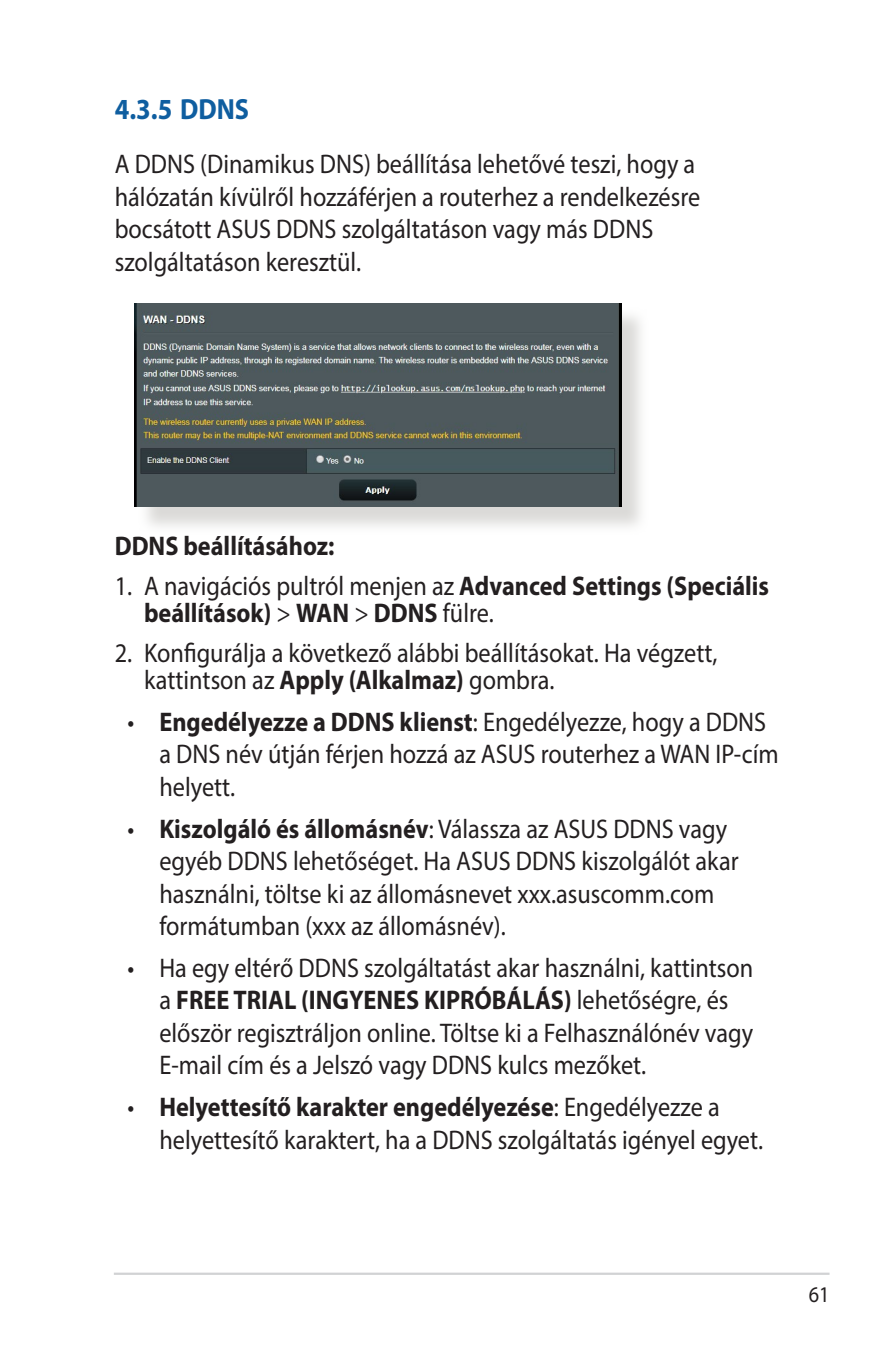
<style>
.page{position:relative;width:893px;height:1346px;background:#fff}
.page>*{position:absolute;margin:0;border:0;box-sizing:border-box;transform-origin:0 0}
.t1{font:700 29.25px "Myriad Pro";color:#0f5ea0;scale:.9 1}
.t2{font:27px/32.4px "Myriad Pro";color:#231f20;scale:.9 1}
.t3{font:700 27px/27px "Myriad Pro";color:#231f20;scale:.9 1}
.t4{font:22.5px "Myriad Pro";color:#231f20;scale:.9 1}
.s1{font-weight:400}
.s2{font-weight:700}
</style>
<div class="page">
<hr style="left:114px;top:1272px;width:715px;height:3px;background:#d1d2d4">
<div style="left:138px;top:307px;width:511px;height:227px;background:#cfcecb;opacity:.75"></div>
<img style="left:134px;top:303px;width:487px;height:204px">
<p class="t1" style="left:115px;top:90px;width:151px">4.3.5 DDNS</p>
<p class="t2" style="left:115px;top:148px;width:652px">A DDNS (Dinamikus DNS) beállítása lehetővé teszi, hogy a hálózatán kívülről hozzáférjen a routerhez a rendelkezésre bocsátott ASUS DDNS szolgáltatáson vagy más DDNS szolgáltatáson keresztül.</p>
<p class="t3" style="left:115px;top:532px;width:246px">DDNS beállításához:</p>
<p class="t3" style="left:144px;top:572px;width:696px;text-indent:-29px"><span class="s1">1. A navigációs pultról menjen az</span> Advanced Settings (Speciális beállítások) <span class="s1">&gt;</span> WAN <span class="s1">&gt;</span> DDNS <span class="s1">fülre.</span></p>
<p class="t2" style="left:144px;top:639px;width:639px;line-height:27px;text-indent:-29px">2. Konfigurálja a következő alábbi beállításokat. Ha végzett, kattintson az <span class="s2">Apply (Alkalmaz)</span> gombra.</p>
<p class="t2" style="left:159px;top:705px;width:690px;text-indent:-32px">• <span class="s2">Engedélyezze a DDNS klienst</span>: Engedélyezze, hogy a DDNS a DNS név útján férjen hozzá az ASUS routerhez a WAN IP-cím helyett.</p>
<p class="t2" style="left:159px;top:812px;width:645px;text-indent:-32px">• <span class="s2">Kiszolgáló és állomásnév</span>: Válassza az ASUS DDNS vagy egyéb DDNS lehetőséget. Ha ASUS DDNS kiszolgálót akar használni, töltse ki az állomásnevet xxx.asuscomm.com formátumban (xxx az állomásnév).</p>
<p class="t2" style="left:159px;top:951px;width:661px;text-indent:-32px">• Ha egy eltérő DDNS szolgáltatást akar használni, kattintson a <span class="s2">FREE TRIAL (INGYENES KIPRÓBÁLÁS)</span> lehetőségre, és először regisztráljon online. Töltse ki a Felhasználónév vagy E-mail cím és a Jelszó vagy DDNS kulcs mezőket.</p>
<p class="t2" style="left:159px;top:1090px;width:672px;text-indent:-32px">• <span class="s2">Helyettesítő karakter engedélyezése</span>: Engedélyezze a helyettesítő karaktert, ha a DDNS szolgáltatás igényel egyet.</p>
<p class="t4" style="left:809px;top:1281px;width:25px">61</p>
</div>
